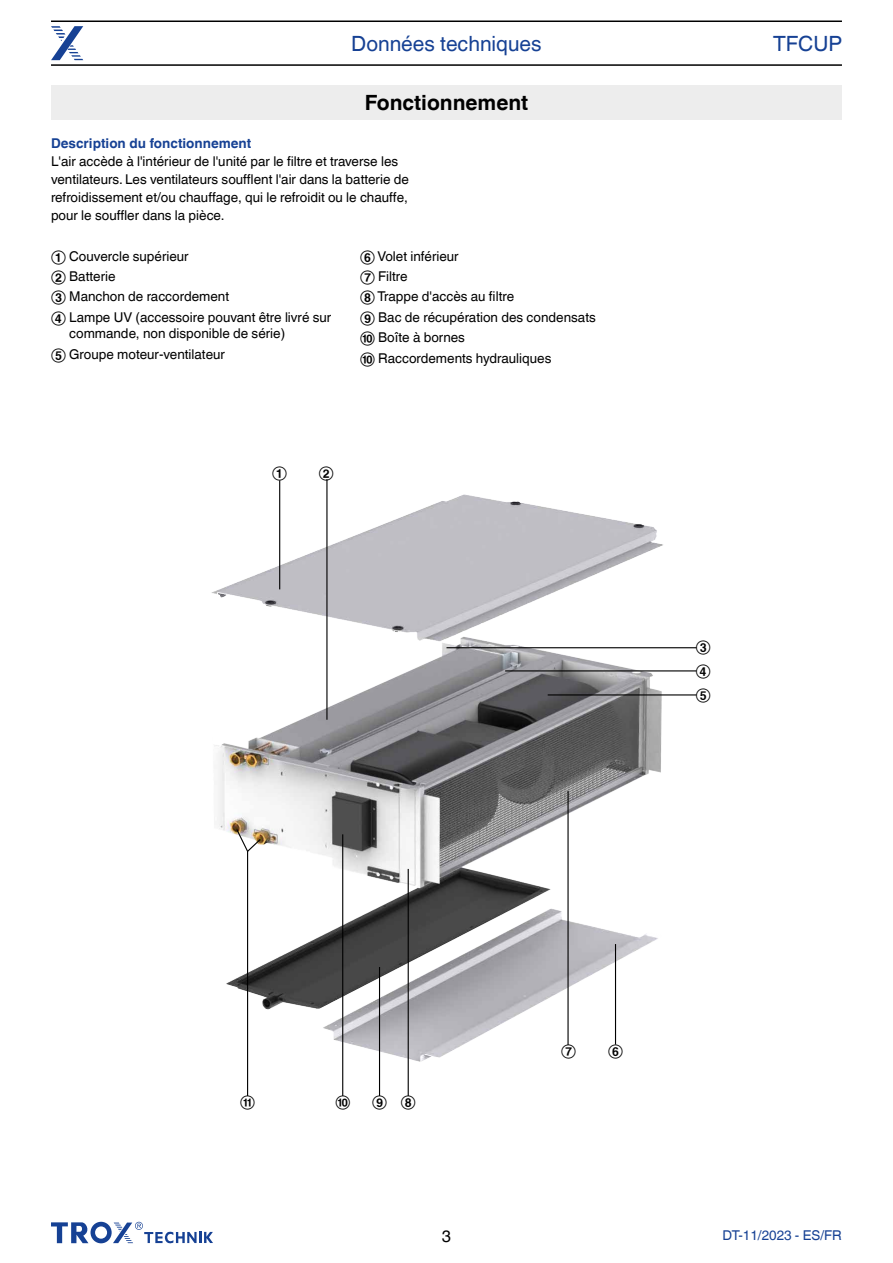
<style>
.page{position:relative;width:893px;height:1263px;background:#fff}
.page>*{position:absolute;margin:0;border:0;box-sizing:border-box;transform-origin:0 0}
.t1{font:21px "TROX Helvetica";color:#164194}
.t2{font:700 21px "TROX Helvetica";color:#000}
.t3{font:16.5px "TROX Helvetica";color:#000}
.t4{font:13.5px/20.4px "TROX Helvetica";color:#000}
.t5{font:700 13.5px "TROX Helvetica";color:#164194}
.t6{font:13.5px "TROX Helvetica";color:#164194}
</style>
<div class="page">
<svg style="left:51px;top:26px;width:32px;height:34px"></svg>
<hr style="left:51px;top:21px;width:791px;height:1px;background:#000">
<hr style="left:51px;top:64px;width:791px;height:2px;background:#000">
<svg style="left:51px;top:1222px;width:162px;height:22px"></svg>
<img style="left:211px;top:487px;width:459px;height:578px">
<hr style="left:279px;top:480px;width:1px;height:109px;background:#000">
<hr style="left:326px;top:479px;width:1px;height:241px;background:#000">
<hr style="left:548px;top:694px;width:148px;height:1px;background:#000">
<hr style="left:505px;top:670px;width:191px;height:1px;background:#000">
<hr style="left:446px;top:647px;width:250px;height:1px;background:#000">
<hr style="left:615px;top:944px;width:1px;height:100px;background:#000">
<hr style="left:567px;top:791px;width:2px;height:254px;background:#000">
<hr style="left:379px;top:967px;width:1px;height:129px;background:#000">
<hr style="left:408px;top:869px;width:1px;height:227px;background:#000">
<hr style="left:342px;top:834px;width:1px;height:262px;background:#000">
<svg style="left:235px;top:828px;width:27px;height:268px"></svg>
<div style="left:51px;top:85px;width:791px;height:34px;background:#ededed"></div>
<h1 class="t1" style="left:351px;top:31px;width:192px">Données techniques</h1>
<h1 class="t2" style="left:365px;top:90px;width:165px">Fonctionnement</h1>
<p class="t5" style="left:51px;top:136px;width:202px">Description du fonctionnement</p>
<p class="t4" style="left:51px;top:152px;width:359px;line-height:18px">L'air accède à l'intérieur de l'unité par le filtre et traverse les ventilateurs. Les ventilateurs soufflent l'air dans la batterie de refroidissement et/ou chauffage, qui le refroidit ou le chauffe, pour le souffler dans la pièce.</p>
<p class="t4" style="left:51px;top:246px;width:282px">① Couvercle supérieur<br>② Batterie<br>③ Manchon de raccordement<br>④ Lampe UV (accessoire pouvant être livré sur</p>
<p class="t4" style="left:51px;top:323px;width:236px;text-indent:18px">commande, non disponible de série)<br>⑤ Groupe moteur-ventilateur</p>
<p class="t4" style="left:360px;top:246px;width:237px">⑥ Volet inférieur<br>⑦ Filtre<br>⑧ Trappe d'accès au filtre<br>⑨ Bac de récupération des condensats ⑩ Boîte à bornes<br>⑩ Raccordements hydrauliques</p>
<p class="t4" style="left:272px;top:463px;width:16px">①</p>
<p class="t4" style="left:319px;top:463px;width:16px">②</p>
<h1 class="t1" style="left:773px;top:31px;width:70px">TFCUP</h1>
<p class="t4" style="left:696px;top:636px;width:16px">③</p>
<p class="t4" style="left:696px;top:660px;width:16px">④</p>
<p class="t4" style="left:696px;top:684px;width:16px">⑤</p>
<p class="t4" style="left:240px;top:1091px;width:16px">⑪</p>
<p class="t4" style="left:335px;top:1091px;width:16px">⑩</p>
<p class="t4" style="left:372px;top:1091px;width:45px">⑨ ⑧</p>
<p class="t3" style="left:442px;top:1227px;width:11px">3</p>
<p class="t4" style="left:561px;top:1040px;width:16px">⑦</p>
<p class="t4" style="left:608px;top:1040px;width:16px">⑥</p>
<p class="t6" style="left:723px;top:1227px;width:121px">DT-11/2023 - ES/FR</p>
</div>
